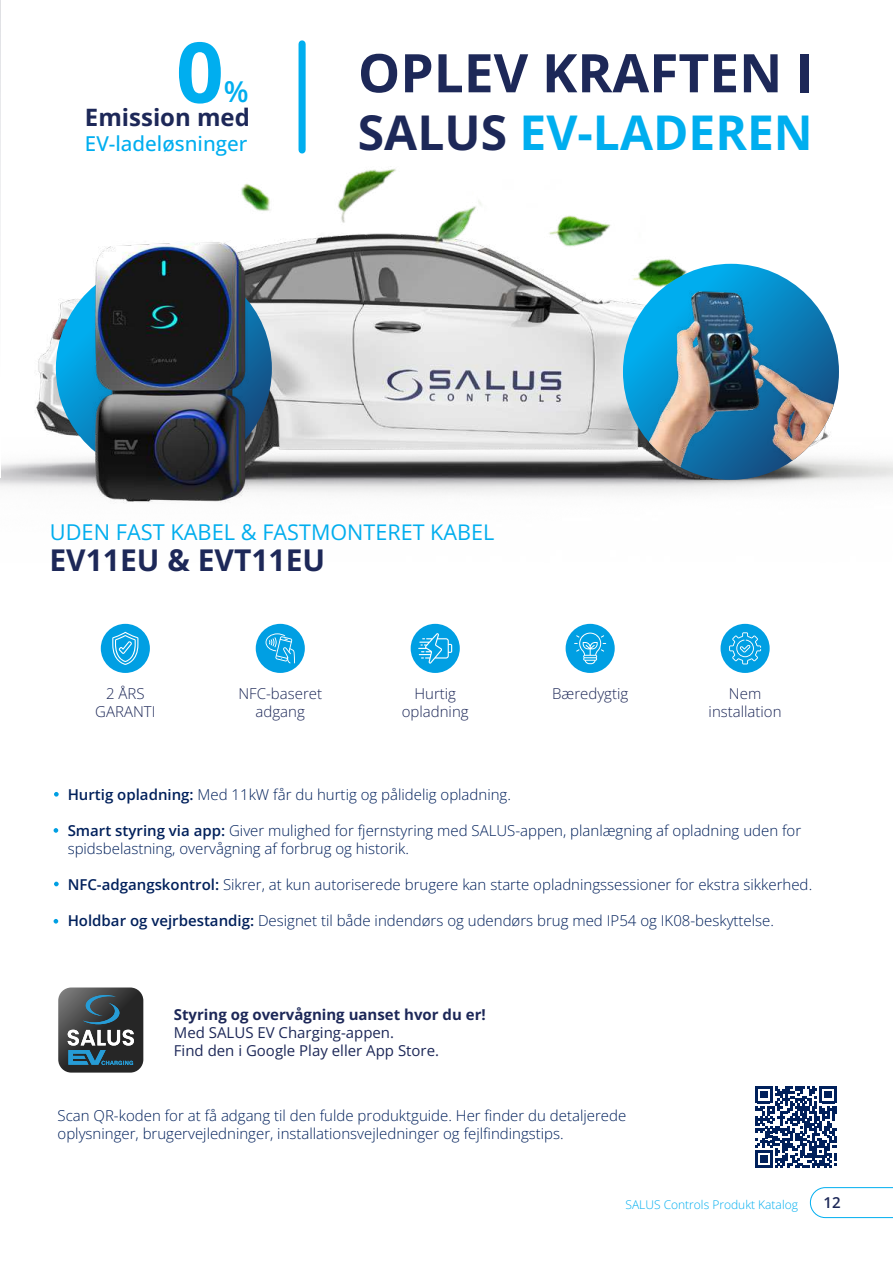
<style>
.page{position:relative;width:893px;height:1263px;background:#fff}
.page>*{position:absolute;margin:0;border:0;box-sizing:border-box;transform-origin:0 0}
.t1{font:700 83.85px "Open Sans";color:#00aeef}
.t2{font:700 53.25px "Open Sans";color:#1d2858}
.t3{font:700 47.85px "Open Sans";color:#00aeef}
.t4{font:700 30px "Open Sans";color:#1d2858}
.t5{font:600 28.8px "Open Sans";color:#00aeef}
.t6{font:700 24px "Open Sans";color:#1d2858}
.t7{font:21.6px "Open Sans";color:#00aeef}
.t8{font:500 20.55px "Open Sans";color:#00aeef}
.t9{font:300 15px/18px "Open Sans";color:#00205b}
.t10{font:300 15px/18px "Open Sans";color:#1d2858;text-align:center}
.t11{font:15px/18px "Open Sans";color:#1d2858}
.t12{font:700 15px "Open Sans";color:#1d2858}
.t13{font:600 15px "Open Sans";color:#1d2858}
.t14{font:300 12px "Open Sans";color:#00aeef}
.s1{color:#1d2858}
.s2{font-size:21.75px}
.s3{font-weight:600}
</style>
<div class="page">
<svg style="left:58px;top:987px;width:85px;height:85px;background:#4a565c"></svg>
<img style="left:0;top:169px;width:893px;height:325px">
<img style="left:63px;top:228px;width:236px;height:275px">
<img style="left:623px;top:266px;width:216px;height:211px">
<div style="left:299px;top:44px;width:7px;height:106px;background:#00aeef"></div>
<div style="left:101px;top:624px;width:49px;height:49px;background:#009fe3;border-radius:50%"></div>
<div style="left:256px;top:624px;width:49px;height:49px;background:#009fe3;border-radius:50%"></div>
<div style="left:411px;top:624px;width:49px;height:49px;background:#009fe3;border-radius:50%"></div>
<div style="left:566px;top:624px;width:49px;height:49px;background:#009fe3;border-radius:50%"></div>
<div style="left:720px;top:624px;width:50px;height:49px;background:#009fe3;border-radius:50%"></div>
<svg style="left:266px;top:633px;width:29px;height:30px"></svg>
<svg style="left:112px;top:632px;width:26px;height:33px"></svg>
<svg style="left:418px;top:633px;width:34px;height:31px"></svg>
<svg style="left:574px;top:632px;width:32px;height:32px"></svg>
<svg style="left:729px;top:632px;width:32px;height:32px"></svg>
<svg style="left:755px;top:1086px;width:82px;height:82px"></svg>
<svg style="left:54px;top:792px;width:5px;height:5px"></svg>
<svg style="left:54px;top:828px;width:4px;height:5px"></svg>
<svg style="left:54px;top:882px;width:5px;height:4px"></svg>
<svg style="left:54px;top:919px;width:4px;height:4px"></svg>
<hr style="left:0;top:0;width:1px;height:478px;background:#fff">
<svg style="left:810px;top:1187px;width:83px;height:31px"></svg>
<h1 class="t1" style="left:176px;top:13px;width:49px">0</h1>
<h3 class="t5" style="left:224px;top:72px;width:26px">%</h3>
<h3 class="t6" style="left:85px;top:101px;width:167px">Emission med</h3>
<h3 class="t8" style="left:85px;top:129px;width:164px">EV-ladeløsninger</h3>
<h2 class="t2" style="left:358px;top:35px;width:457px">OPLEV KRAFTEN I</h2>
<h3 class="t3" style="left:358px;top:99px;width:456px"><span class="s1">SALUS</span> EV-LADEREN</h3>
<h3 class="t7" style="left:50px;top:518px;width:446px"><span class="s2">UDEN FAST KABEL &amp;</span> FASTMONTERET KABEL</h3>
<h3 class="t4" style="left:50px;top:539px;width:277px">EV11EU &amp; EVT11EU</h3>
<p class="t10" style="left:95px;top:684px;width:62px">2 ÅRS<br>GARANTI</p>
<p class="t10" style="left:238px;top:684px;width:85px">NFC-baseret adgang</p>
<p class="t10" style="left:402px;top:684px;width:68px">Hurtig opladning</p>
<p class="t10" style="left:552px;top:684px;width:78px">Bæredygtig</p>
<p class="t10" style="left:709px;top:684px;width:74px">Nem installation</p>
<p class="t9" style="left:68px;top:785px;width:445px"><span class="s3">Hurtig opladning:</span> Med 11kW får du hurtig og pålidelig opladning.</p>
<p class="t9" style="left:68px;top:821px;width:735px"><span class="s3">Smart styring via app:</span> Giver mulighed for fjernstyring med SALUS-appen, planlægning af opladning uden for spidsbelastning, overvågning af forbrug og historik.</p>
<p class="t9" style="left:68px;top:875px;width:746px"><span class="s3">NFC-adgangskontrol:</span> Sikrer, at kun autoriserede brugere kan starte opladningssessioner for ekstra sikkerhed.</p>
<p class="t9" style="left:68px;top:911px;width:708px"><span class="s3">Holdbar og vejrbestandig:</span> Designet til både indendørs og udendørs brug med IP54 og IK08-beskyttelse.</p>
<p class="t12" style="left:174px;top:1004px;width:313px">Styring og overvågning uanset hvor du er!</p>
<p class="t11" style="left:174px;top:1023px;width:267px">Med SALUS EV Charging-appen.<br>Find den i Google Play eller App Store.</p>
<p class="t9" style="left:58px;top:1106px;width:570px">Scan QR-koden for at få adgang til den fulde produktguide. Her finder du detaljerede oplysninger, brugervejledninger, installationsvejledninger og fejlfindingstips.</p>
<p class="t14" style="left:625px;top:1196px;width:174px">SALUS Controls Produkt Katalog</p>
<p class="t13" style="left:823px;top:1192px;width:19px">12</p>
</div>
